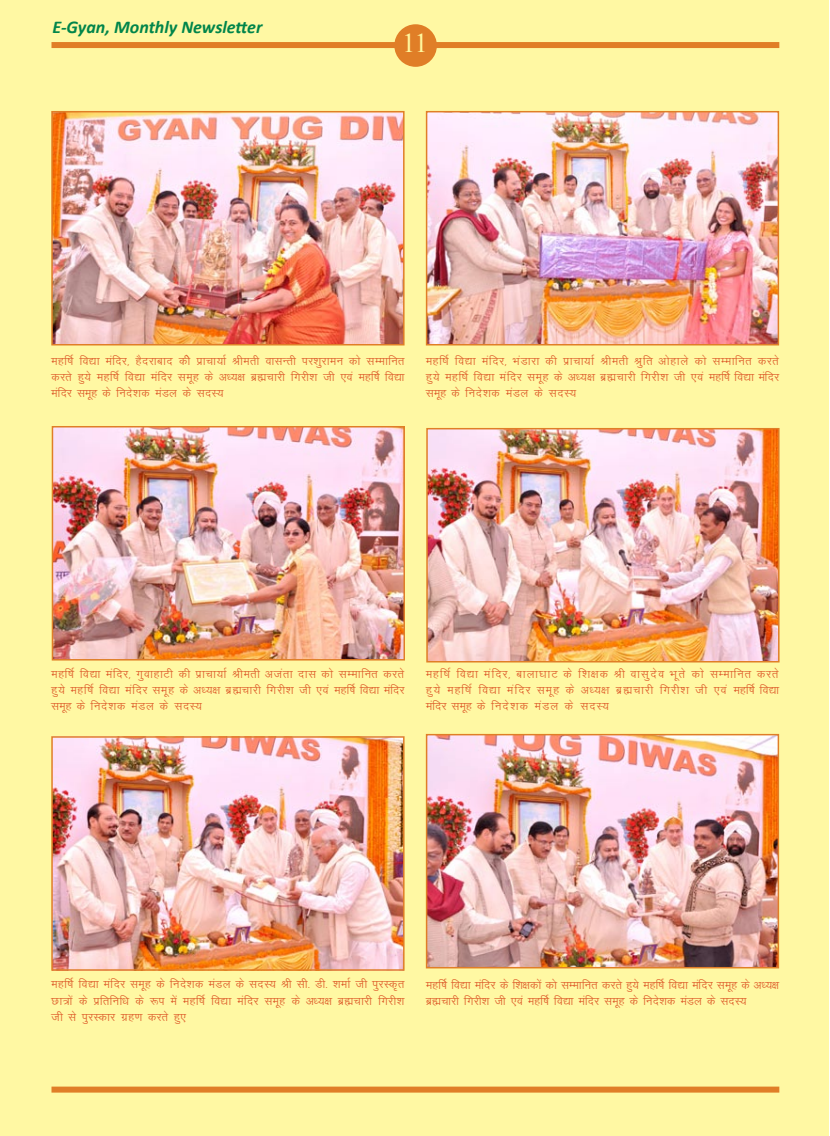
<style>
.page{position:relative;width:830px;height:1136px;background:#fff}
.page>*{position:absolute;margin:0;border:0;box-sizing:border-box;transform-origin:0 0}
.t1{font:27px "Times New Roman";color:#fff89f}
.t2{font:italic 700 18px "Calibri";color:#00854a}
.t3{font:13.5px/16.2px "Dev Lys 010";letter-spacing:.01em;color:#dd5928;text-align:justify}
</style>
<div class="page">
<div style="left:1px;top:1px;width:827px;height:1134px;background:#fff8a3"></div>
<div style="left:51px;top:42px;width:728px;height:6px;background:#e07e27"></div>
<div style="left:395px;top:25px;width:41px;height:41px;background:#e07e27;border-radius:50%"></div>
<div style="left:394px;top:24px;width:42px;height:43px;border:2px solid #e07e27;border-radius:50%"></div>
<div style="left:51px;top:1086px;width:728px;height:6px;background:#e07e27"></div>
<img style="left:54px;top:114px;width:347px;height:228px">
<div style="left:51px;top:111px;width:353px;height:234px;border:2px solid #e07e27"></div>
<img style="left:55px;top:429px;width:347px;height:228px">
<div style="left:52px;top:426px;width:353px;height:234px;border:2px solid #e07e27"></div>
<img style="left:54px;top:739px;width:347px;height:228px">
<div style="left:51px;top:736px;width:353px;height:234px;border:2px solid #e07e27"></div>
<img style="left:428px;top:736px;width:347px;height:229px">
<div style="left:425px;top:733px;width:353px;height:235px;border:2px solid #e07e27"></div>
<img style="left:429px;top:431px;width:347px;height:228px">
<div style="left:426px;top:428px;width:353px;height:234px;border:2px solid #e07e27"></div>
<img style="left:428px;top:114px;width:347px;height:228px">
<div style="left:425px;top:111px;width:353px;height:234px;border:2px solid #e07e27"></div>
<h2 class="t2" style="left:53px;top:15px;width:211px">E-Gyan, Monthly Newsletter</h2>
<h1 class="t1" style="left:402px;top:25px;width:28px">11</h1>
<p class="t3" style="left:51px;top:353px;width:354px">egf"kZ fo|k eafnj] gSnjkckn dhs izkpk;kZ Jherh oklUrh ij'kqjkeu dks lEekfur djrs gq;s egf"kZ fo|k eafnj lewg ds v/;{k czãpkjh fxjh'k th ,oa egf"kZ fo|k eafnj lewg ds funs'kd eaMy ds lnL;</p>
<p class="t3" style="left:425px;top:353px;width:354px">egf"kZ fo|k eafnj] HkaMkjk dh izkpk;kZ Jherh Jqfr vksgkys dks lEekfur djrs gq;s egf"kZ fo|k eafnj lewg ds v/;{k czãpkjh fxjh'k th ,oa egf"kZ fo|k eafnj lewg ds funs'kd eaMy ds lnL;</p>
<p class="t3" style="left:51px;top:666px;width:354px">egf"kZ fo|k eafnj] xqokgkVh dh izkpk;kZ Jherh vtark nkl dks lEekfur djrs gq;s egf"kZ fo|k eafnj lewg ds v/;{k czãpkjh fxjh'k th ,oa egf"kZ fo|k eafnj lewg ds funs'kd eaMy ds lnL;</p>
<p class="t3" style="left:425px;top:666px;width:354px">egf"kZ fo|k eafnj] ckyk?kkV ds f'k{kd Jh oklqnso Hkwrs dks lEekfur djrs gq;s egf"kZ fo|k eafnj lewg ds v/;{k czãpkjh fxjh'k th ,oa egf"kZ fo|k eafnj lewg ds funs'kd eaMy ds lnL;</p>
<p class="t3" style="left:51px;top:976px;width:354px">egf"kZ fo|k eafnj lewg ds funs'kd eaMy ds lnL; Jh lh- Mh- 'kekZ th iqjLd`r Nk=ksa ds izfrfuf/k ds :i esa egf"kZ fo|k eafnj lewg ds v/;{k czãpkjh fxjh'k th ls iqjLdkj xzg.k djrs gq,</p>
<p class="t3" style="left:425px;top:976px;width:354px">egf"kZ fo|k eafnj ds f'k{kdksa dks lEekfur djrs gq;s egf"kZ fo|k eafnj lewg ds v/;{k czãpkjh fxjh'k th ,oa egf"kZ fo|k eafnj lewg ds funs'kd eaMy ds lnL;</p>
</div>
